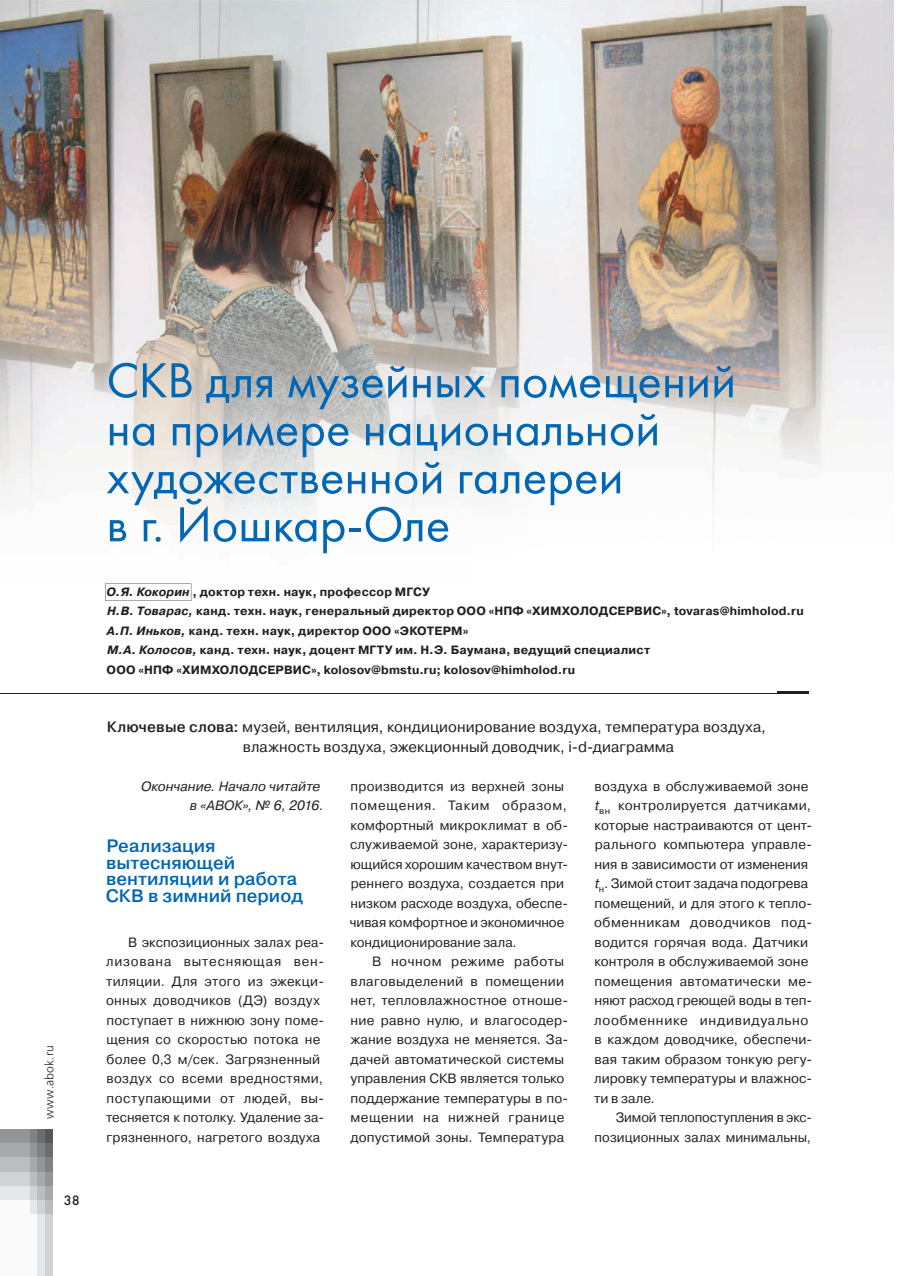
<style>
.page{position:relative;width:915px;height:1276px;background:#fff}
.page>*{position:absolute;margin:0;border:0;box-sizing:border-box;transform-origin:0 0}
.t1{font:51px/48px "Futura";color:#0166b3}
.t2{font:500 18px/16.5px "Pragmatica";color:#0166b3}
.t3{font:15px/19.5px "Pragmatica";letter-spacing:.005em;color:#231f20}
.t4{font:13.5px/19.5px "Pragmatica";letter-spacing:.01em;color:#231f20}
.t5{font:italic 13.5px/19.5px "Pragmatica";letter-spacing:.005em;color:#231f20;text-align:right}
.t6{font:13.5px "Futura Futuris";color:#231f20}
.t7{font:700 12px/19.5px "Pragmatica";letter-spacing:.015em;color:#231f20}
.t8{font:300 12px "Free Set";letter-spacing:.015em;color:#231f20}
.s1{font-style:italic}
.s2{font-weight:500}
</style>
<div class="page">
<div style="left:0;top:1129px;width:30px;height:14px;background:#939598"></div>
<div style="left:0;top:1143px;width:30px;height:15px;background:#a8a9ad"></div>
<div style="left:0;top:1158px;width:30px;height:14px;background:#bcbdc0"></div>
<div style="left:0;top:1172px;width:30px;height:14px;background:#d1d2d4"></div>
<div style="left:0;top:1186px;width:30px;height:14px;background:#e6e7e9"></div>
<div style="left:30px;top:1129px;width:7px;height:14px;background:#808285"></div>
<div style="left:30px;top:1143px;width:7px;height:15px;background:#939598"></div>
<div style="left:30px;top:1158px;width:7px;height:14px;background:#a8a9ad"></div>
<div style="left:30px;top:1172px;width:7px;height:14px;background:#bcbdc0"></div>
<div style="left:30px;top:1186px;width:7px;height:14px;background:#d1d2d4"></div>
<div style="left:30px;top:1200px;width:7px;height:14px;background:#e6e7e9"></div>
<div style="left:37px;top:1129px;width:8px;height:14px;background:#6c6d70"></div>
<div style="left:37px;top:1143px;width:8px;height:15px;background:#808285"></div>
<div style="left:37px;top:1158px;width:8px;height:14px;background:#939598"></div>
<div style="left:37px;top:1172px;width:8px;height:14px;background:#a8a9ad"></div>
<div style="left:37px;top:1186px;width:8px;height:14px;background:#bcbdc0"></div>
<div style="left:37px;top:1200px;width:8px;height:14px;background:#d1d2d4"></div>
<div style="left:45px;top:1129px;width:8px;height:14px;background:#57585a"></div>
<div style="left:45px;top:1143px;width:8px;height:15px;background:#6c6d70"></div>
<div style="left:45px;top:1158px;width:8px;height:14px;background:#808285"></div>
<div style="left:45px;top:1172px;width:8px;height:14px;background:#939598"></div>
<div style="left:45px;top:1186px;width:8px;height:14px;background:#a8a9ad"></div>
<div style="left:45px;top:1200px;width:8px;height:14px;background:#bcbdc0"></div>
<div style="left:0;top:1200px;width:30px;height:76px;background:#fafafa"></div>
<div style="left:30px;top:1214px;width:7px;height:62px;background:#fafafa"></div>
<div style="left:37px;top:1214px;width:8px;height:62px;background:#e6e7e9"></div>
<div style="left:45px;top:1214px;width:8px;height:62px;background:#d1d2d4"></div>
<img style="left:0;top:0;width:893px;height:587px">
<hr style="left:777px;top:691px;width:31px;height:3px;background:#231f20">
<hr style="left:0;top:693px;width:808px;height:1px;background:#231f20">
<svg style="left:105px;top:583px;width:86px;height:18px"></svg>
<p class="t8" style="left:42px;top:1118px;width:75px;rotate:-90deg">www.abok.ru</p>
<p class="t6" style="left:64px;top:1192px;width:17px">38</p>
<h1 class="t1" style="left:106px;top:356px;width:631px">СКВ для музейных помещений на примере национальной художественной галереи<br>в г. Йошкар-Оле</h1>
<p class="t7" style="left:106px;top:582px;width:698px"><span class="s1">О. Я. Кокорин</span> , доктор техн. наук, профессор МГСУ<br><span class="s1">Н. В. Товарас,</span> канд. техн. наук, генеральный директор ООО «НПФ «ХИМХОЛОДСЕРВИС», tovaras@himholod.ru <span class="s1">А. П. Иньков,</span> канд. техн. наук, директор ООО «ЭКОТЕРМ»<br><span class="s1">М. А. Колосов,</span> канд. техн. наук, доцент МГТУ им. Н. Э. Баумана, ведущий специалист<br>ООО «НПФ «ХИМХОЛОДСЕРВИС», kolosov@bmstu.ru; kolosov@himholod.ru</p>
<p class="t3" style="left:242px;top:717px;width:524px;text-indent:-136px"><span class="s2">Ключевые слова:</span> музей, вентиляция, кондиционирование воздуха, температура воздуха, влажность воздуха, эжекционный доводчик, i-d-диаграмма</p>
<p class="t5" style="left:141px;top:776px;width:184px">Окончание. Начало читайте в «АВОК», № 6, 2016.</p>
<h2 class="t2" style="left:106px;top:837px;width:198px">Реализация вытесняющей вентиляции и работа<br>СКВ в зимний период</h2>
<p class="t4" style="left:106px;top:932px;width:219px;text-indent:22px">В экспозиционных залах реа&shy;лизована вытесняющая вен&shy;тиляции. Для этого из эжекци&shy;онных доводчиков (ДЭ) воздух поступает в нижнюю зону поме&shy;щения со скоростью потока не более 0,3 м/сек. Загрязненный воздух со всеми вредностями, поступающими от людей, вы&shy;тесняется к потолку. Удаление за&shy;грязненного, нагретого воздуха</p>
<p class="t4" style="left:594px;top:776px;width:219px">воздуха в обслуживаемой зоне <span class="s1">t</span><sub>вн</sub> контролируется датчиками, которые настраиваются от цент&shy;рального компьютера управле&shy;ния в зависимости от изменения <span class="s1">t</span><sub>н</sub>. Зимой стоит задача подогрева помещений, и для этого к тепло&shy;обменникам доводчиков под&shy;водится горячая вода. Датчики контроля в обслуживаемой зоне помещения автоматически ме&shy;няют расход греющей воды в теп&shy;лообменнике индивидуально в каждом доводчике, обеспечи&shy;вая таким образом тонкую регу&shy;лировку температуры и влажнос&shy;ти в зале.</p>
<p class="t4" style="left:594px;top:1108px;width:219px;text-align:right">Зимой теплопоступления в экс&shy;позиционных залах минимальны,</p>
<p class="t4" style="left:350px;top:776px;width:220px">производится из верхней зоны помещения. Таким образом, комфортный микроклимат в об&shy;служиваемой зоне, характеризу&shy;ющийся хорошим качеством внут&shy;реннего воздуха, создается при низком расходе воздуха, обеспе&shy;чивая комфортное и экономичное кондиционирование зала.</p>
<p class="t4" style="left:350px;top:952px;width:219px;text-indent:22px">В ночном режиме работы влаговыделений в помещении нет, тепловлажностное отноше&shy;ние равно нулю, и влагосодер&shy;жание воздуха не меняется. За&shy;дачей автоматической системы управления СКВ является только поддержание температуры в по&shy;мещении на нижней границе допустимой зоны. Температура</p>
</div>
